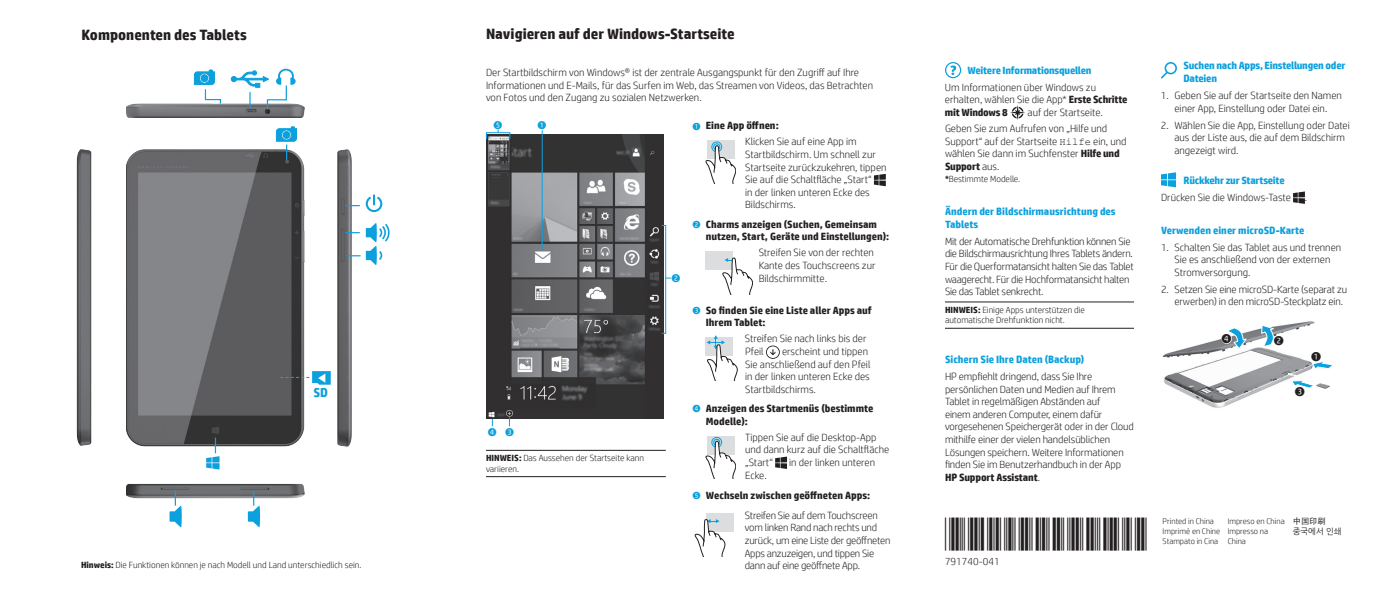
<style>
.page{position:relative;width:1377px;height:594px;background:#fff}
.page>*{position:absolute;margin:0;border:0;box-sizing:border-box;transform-origin:0 0}
.t1{font:700 15px "HP Simplified";color:#231f20}
.t2{font:700 12.9px "HP Simplified";color:#0ca0dd}
.t3{font:12.15px "HP Simplified Bubbles";color:#231f20}
.t4{font:10.65px "HP Simplified Bubbles";color:#0ca0dd}
.t5{font:300 10.5px/12.6px "HP Simplified";letter-spacing:-.01em;color:#231f20}
.t6{font:700 10.5px/12.6px "HP Simplified";color:#231f20}
.t7{font:700 10.5px/12.6px "HP Simplified";letter-spacing:-.015em;color:#0ca0dd}
.t8{font:300 9px/10.8px "HP Simplified";color:#231f20}
.t9{font:300 8.25px/9.9px "HP Simplified";color:#231f20}
.t10{font:8.25px "Nanum Gothic";color:#231f20}
.t11{font:8.25px "Sim Hei";color:#231f20}
.s1{font-weight:700}
.s2{font-family:"Courier New";font-weight:400}
.s3{font-family:"HP Simplified Bubbles";font-weight:400;font-size:9.75px;color:#0ca0dd}
.s4{font-weight:300}
</style>
<div class="page">
<hr style="left:486px;top:450px;width:180px;height:1px;background:#231f20">
<hr style="left:486px;top:476px;width:180px;height:1px;background:#231f20">
<img style="left:486px;top:135px;width:178px;height:284px">
<div style="left:661px;top:225px;width:5px;height:109px;border:1px solid #0ca0dd"></div>
<hr style="left:542px;top:130px;width:1px;height:120px;background:#0ca0dd">
<div style="left:486px;top:132px;width:24px;height:8px;border:1px solid #0ca0dd"></div>
<svg style="left:506px;top:410px;width:7px;height:16px"></svg>
<svg style="left:707px;top:140px;width:27px;height:6px"></svg>
<div style="left:713px;top:143px;width:7px;height:7px;border:1px solid #0ca0dd;border-radius:50%"></div>
<div style="left:712px;top:142px;width:10px;height:10px;border:1px solid #0ca0dd;border-radius:50%"></div>
<svg style="left:706px;top:146px;width:30px;height:37px"></svg>
<svg style="left:874px;top:174px;width:12px;height:12px"></svg>
<div style="left:706px;top:251px;width:27px;height:19px;background:#dcdddf"></div>
<svg style="left:722px;top:258px;width:31px;height:36px"></svg>
<svg style="left:706px;top:335px;width:31px;height:45px"></svg>
<svg style="left:766px;top:346px;width:14px;height:13px"></svg>
<div style="left:707px;top:436px;width:27px;height:19px;background:#dcdddf"></div>
<div style="left:713px;top:439px;width:7px;height:7px;border:1px solid #0ca0dd;border-radius:50%"></div>
<div style="left:712px;top:437px;width:10px;height:10px;border:1px solid #0ca0dd;border-radius:50%"></div>
<svg style="left:706px;top:441px;width:30px;height:38px"></svg>
<svg style="left:775px;top:457px;width:12px;height:12px"></svg>
<div style="left:707px;top:513px;width:27px;height:19px;background:#dcdddf"></div>
<svg style="left:695px;top:519px;width:30px;height:38px"></svg>
<hr style="left:945px;top:302px;width:189px;height:1px;background:#231f20">
<hr style="left:945px;top:328px;width:189px;height:1px;background:#231f20">
<svg style="left:945px;top:62px;width:16px;height:16px"></svg>
<svg style="left:1010px;top:105px;width:15px;height:15px"></svg>
<svg style="left:1161px;top:62px;width:16px;height:16px"></svg>
<svg style="left:1161px;top:172px;width:15px;height:15px"></svg>
<svg style="left:1293px;top:191px;width:12px;height:13px"></svg>
<img style="left:1162px;top:321px;width:152px;height:87px">
<svg style="left:1221px;top:324px;width:29px;height:27px"></svg>
<svg style="left:1259px;top:322px;width:73px;height:75px"></svg>
<img style="left:127px;top:103px;width:178px;height:409px">
<img style="left:337px;top:149px;width:22px;height:298px">
<img style="left:76px;top:149px;width:16px;height:297px">
<svg style="left:366px;top:195px;width:16px;height:17px"></svg>
<svg style="left:345px;top:205px;width:15px;height:1px"></svg>
<svg style="left:345px;top:223px;width:45px;height:42px"></svg>
<svg style="left:194px;top:70px;width:28px;height:35px"></svg>
<svg style="left:170px;top:490px;width:12px;height:37px"></svg>
<svg style="left:248px;top:490px;width:12px;height:37px"></svg>
<svg style="left:231px;top:69px;width:65px;height:42px"></svg>
<svg style="left:206px;top:438px;width:14px;height:32px"></svg>
<svg style="left:276px;top:127px;width:21px;height:33px"></svg>
<svg style="left:280px;top:371px;width:51px;height:14px"></svg>
<h1 class="t1" style="left:486px;top:24px;width:250px">Navigieren auf der Windows-Startseite</h1>
<p class="t5" style="left:486px;top:66px;width:389px">Der Startbildschirm von Windows® ist der zentrale Ausgangspunkt für den Zugriff auf Ihre<br>Informationen und E-Mails, für das Surfen im Web, das Streamen von Videos, das Betrachten von Fotos und den Zugang zu sozialen Netzwerken.</p>
<p class="t4" style="left:538px;top:119px;width:10px">1</p>
<h1 class="t1" style="left:82px;top:25px;width:167px">Komponenten des Tablets</h1>
<p class="t7" style="left:967px;top:64px;width:126px">Weitere Informationsquellen</p>
<p class="t5" style="left:945px;top:80px;width:184px">Um Informationen über Windows zu erhalten, wählen Sie die App* <span class="s1">Erste Schritte mit Windows 8</span></p>
<p class="t5" style="left:945px;top:104px;width:164px;line-height:16px;text-indent:83px">auf der Startseite.<br>Geben Sie zum Aufrufen von „Hilfe und</p>
<p class="t5" style="left:945px;top:134px;width:183px">Support“ auf der Startseite <span class="s2">Hilfe</span> ein, und wählen Sie dann im Suchfenster <span class="s1">Hilfe und<br>Support</span> aus.</p>
<p class="t8" style="left:945px;top:174px;width:77px"><span class="s1">*</span>Bestimmte Modelle.</p>
<p class="t7" style="left:945px;top:205px;width:172px">Ändern der Bildschirmausrichtung des<br>Tablets</p>
<p class="t5" style="left:945px;top:235px;width:190px">Mit der Automatische Drehfunktion können Sie die Bildschirmausrichtung Ihres Tablets ändern.<br>Für die Querformatansicht halten Sie das Tablet waagerecht. Für die Hochformatansicht halten Sie das Tablet senkrecht.</p>
<p class="t8" style="left:945px;top:304px;width:141px"><span class="s1">HINWEIS:</span> Einige Apps unterstützen die automatische Drehfunktion nicht.</p>
<p class="t7" style="left:945px;top:353px;width:141px">Sichern Sie Ihre Daten (Backup)</p>
<p class="t5" style="left:945px;top:370px;width:190px">HP empfiehlt dringend, dass Sie Ihre persönlichen Daten und Medien auf Ihrem Tablet in regelmäßigen Abständen auf<br>einem anderen Computer, einem dafür vorgesehenen Speichergerät oder in der Cloud mithilfe einer der vielen handelsüblichen Lösungen speichern. Weitere Informationen finden Sie im Benutzerhandbuch in der App <span class="s1">HP Support Assistant</span>.</p>
<p class="t4" style="left:494px;top:119px;width:10px">5</p>
<p class="t5" style="left:745px;top:117px;width:113px;line-height:16px;text-indent:-52px"><span class="s3">1</span> <span class="s1">Eine App öffnen:<br></span>Klicken Sie auf eine App im</p>
<p class="t5" style="left:745px;top:148px;width:143px">Startbildschirm. Um schnell zur<br>Startseite zurückzukehren, tippen<br>Sie auf die Schaltfläche „Start“<br>in der linken unteren Ecke des<br>Bildschirms.</p>
<p class="t6" style="left:706px;top:218px;width:185px;text-indent:-13px"><span class="s3">2</span> Charms anzeigen (Suchen, Gemeinsam nutzen, Start, Geräte und Einstellungen):</p>
<p class="t5" style="left:759px;top:246px;width:118px">Streifen Sie von der rechten<br>Kante des Touchscreens zur<br>Bildschirmmitte.</p>
<p class="t6" style="left:706px;top:304px;width:168px;text-indent:-13px"><span class="s3">3</span> So finden Sie eine Liste aller Apps auf<br>Ihrem Tablet:</p>
<p class="t5" style="left:745px;top:332px;width:123px">Streifen Sie nach links bis der<br>Pfeil</p>
<p class="t4" style="left:672px;top:272px;width:10px">2</p>
<p class="t5" style="left:745px;top:345px;width:127px;text-indent:37px">erscheint und tippen<br>Sie anschließend auf den Pfeil in der linken unteren Ecke des<br>Startbildschirms.</p>
<p class="t6" style="left:706px;top:402px;width:169px;text-indent:-13px"><span class="s3">4</span> Anzeigen des Startmenüs (bestimmte<br>Modelle):</p>
<p class="t5" style="left:745px;top:431px;width:146px">Tippen Sie auf die Desktop-App und dann kurz auf die Schaltfläche „Start“</p>
<p class="t2" style="left:313px;top:385px;width:16px">SD</p>
<p class="t4" style="left:506px;top:426px;width:10px">3</p>
<p class="t4" style="left:488px;top:426px;width:10px">4</p>
<p class="t8" style="left:486px;top:452px;width:160px"><span class="s1">HINWEIS:</span> Das Aussehen der Startseite kann variieren.</p>
<p class="t5" style="left:789px;top:456px;width:87px">in der linken unteren</p>
<p class="t6" style="left:693px;top:465px;width:179px;line-height:20.9px;text-indent:52px"><span class="s4">Ecke.<br></span><span class="s3">5</span> Wechseln zwischen geöffneten Apps:</p>
<p class="t5" style="left:745px;top:509px;width:147px">Streifen Sie auf dem Touchscreen vom linken Rand nach rechts und zurück, um eine Liste der geöffneten<br>Apps anzuzeigen, und tippen Sie dann auf eine geöffnete App.</p>
<p class="t8" style="left:81px;top:559px;width:282px"><span class="s1">Hinweis:</span> Die Funktionen können je nach Modell und Land unterschiedlich sein.</p>
<p class="t5" style="left:945px;top:555px;width:56px">791740-041</p>
<p class="t7" style="left:1184px;top:60px;width:163px">Suchen nach Apps, Einstellungen oder<br>Dateien</p>
<p class="t5" style="left:1161px;top:89px;width:182px;text-align:center">1. Geben Sie auf der Startseite den Namen einer App, Einstellung oder Datei ein.</p>
<p class="t5" style="left:1175px;top:118px;width:177px;text-indent:-14px">2. Wählen Sie die App, Einstellung oder Datei aus der Liste aus, die auf dem Bildschirm angezeigt wird.</p>
<p class="t7" style="left:1184px;top:174px;width:103px">Rückkehr zur Startseite</p>
<p class="t5" style="left:1161px;top:191px;width:131px">Drücken Sie die Windows-Taste</p>
<p class="t5" style="left:1305px;top:191px;width:4px">.</p>
<p class="t7" style="left:1161px;top:224px;width:145px">Verwenden einer microSD-Karte</p>
<p class="t5" style="left:1175px;top:240px;width:168px;text-indent:-14px">1. Schalten Sie das Tablet aus und trennen<br>Sie es anschließend von der externen<br>Stromversorgung.</p>
<p class="t5" style="left:1175px;top:283px;width:174px;text-indent:-14px">2. Setzen Sie eine microSD-Karte (separat zu erwerben) in den microSD-Steckplatz ein.</p>
<p class="t3" style="left:1222px;top:332px;width:11px">4</p>
<p class="t3" style="left:1274px;top:333px;width:11px">2</p>
<p class="t3" style="left:1312px;top:350px;width:11px">1</p>
<p class="t3" style="left:1295px;top:384px;width:11px">3</p>
<p class="t9" style="left:1163px;top:516px;width:59px">Printed in China<br>Imprimé en Chine<br>Stampato in Cina</p>
<p class="t9" style="left:1228px;top:516px;width:58px">Impreso en China<br>Impresso na<br>China</p>
<p class="t11" style="left:1293px;top:517px;width:34px">中国印刷</p>
<p class="t10" style="left:1293px;top:527px;width:50px">중국에서 인쇄</p>
</div>
